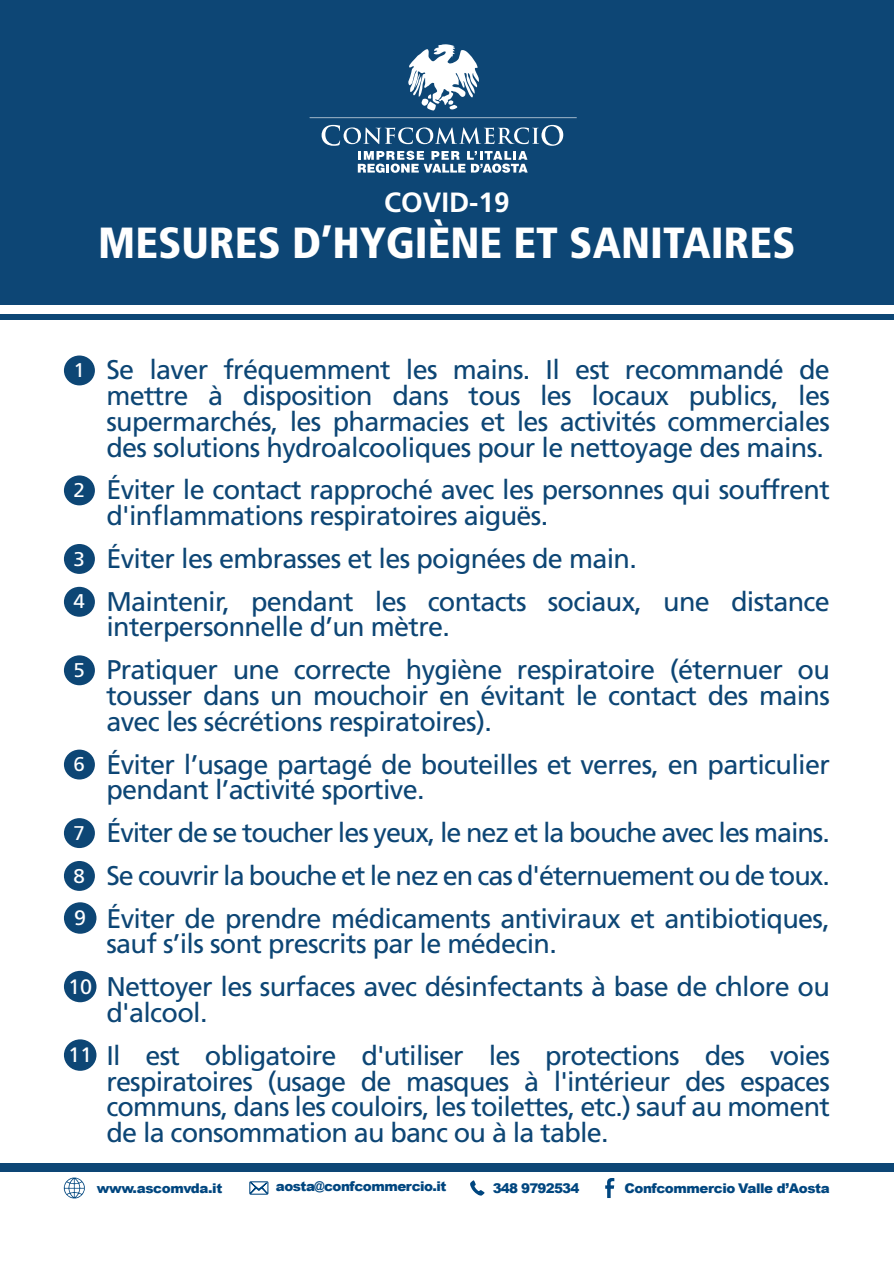
<style>
.page{position:relative;width:894px;height:1263px;background:#fff}
.page>*{position:absolute;margin:0;border:0;box-sizing:border-box;transform-origin:0 0}
.t1{font:900 condensed 43.5px "Frutiger LT Std";color:#fff}
.t2{font:700 27.9px "Frutiger LT Std";color:#fff}
.t3{font:27px/25.7px "Frutiger LT Std";letter-spacing:-.025em;color:#0d4675}
.t4{font:20.85px "Frutiger LT Std";color:#fff}
.t5{font:19.8px/42.9px "Frutiger LT Std";color:#fff}
.t6{font:900 13.35px "Arial";letter-spacing:-.03em;color:#00467f}
.t7{font:900 13.35px "Arial";letter-spacing:-.055em;color:#00467f}
</style>
<div class="page">
<div style="left:0;top:0;width:893px;height:320px;background:#0d4675"></div>
<div style="left:64px;top:355px;width:31px;height:30px;background:#0d4675;border-radius:50%"></div>
<div style="left:64px;top:475px;width:31px;height:30px;background:#0d4675;border-radius:50%"></div>
<div style="left:64px;top:544px;width:31px;height:30px;background:#0d4675;border-radius:50%"></div>
<div style="left:64px;top:587px;width:31px;height:30px;background:#0d4675;border-radius:50%"></div>
<div style="left:64px;top:655px;width:31px;height:30px;background:#0d4675;border-radius:50%"></div>
<div style="left:64px;top:750px;width:31px;height:29px;background:#0d4675;border-radius:50%"></div>
<div style="left:64px;top:818px;width:31px;height:30px;background:#0d4675;border-radius:50%"></div>
<div style="left:64px;top:861px;width:31px;height:30px;background:#0d4675;border-radius:50%"></div>
<div style="left:64px;top:902px;width:32px;height:32px;background:#0d4675;border-radius:50%"></div>
<div style="left:64px;top:971px;width:32px;height:31px;background:#0d4675;border-radius:50%"></div>
<div style="left:64px;top:1039px;width:32px;height:32px;background:#0d4675;border-radius:50%"></div>
<div style="left:0;top:305px;width:893px;height:9px;background:#fff"></div>
<div style="left:0;top:1163px;width:893px;height:8px;background:#0d4675"></div>
<svg style="left:249px;top:1181px;width:20px;height:14px"></svg>
<svg style="left:605px;top:1178px;width:9px;height:20px"></svg>
<svg style="left:64px;top:1177px;width:21px;height:21px"></svg>
<svg style="left:470px;top:1180px;width:14px;height:15px"></svg>
<svg style="left:309px;top:117px;width:267px;height:1px"></svg>
<svg style="left:408px;top:44px;width:71px;height:67px"></svg>
<svg style="left:321px;top:125px;width:242px;height:48px"></svg>
<p class="t2" style="left:384px;top:191px;width:127px">COVID-19</p>
<h1 class="t1" style="left:98px;top:225px;width:698px">MESURES D’HYGIÈNE ET SANITAIRES</h1>
<p class="t5" style="left:73px;top:351px;width:13px">1</p>
<p class="t5" style="left:73px;top:471px;width:13px">2</p>
<p class="t5" style="left:73px;top:539px;width:13px">3<br>4</p>
<p class="t5" style="left:73px;top:651px;width:13px">5</p>
<p class="t5" style="left:73px;top:745px;width:13px">6</p>
<p class="t5" style="left:73px;top:813px;width:13px">7<br>8</p>
<p class="t4" style="left:74px;top:909px;width:14px">9</p>
<p class="t4" style="left:68px;top:978px;width:25px">10</p>
<p class="t4" style="left:68px;top:1046px;width:25px">11</p>
<p class="t3" style="left:106px;top:360px;width:724px;text-align:justify">Se laver fréquemment les mains. Il est recommandé de mettre à disposition dans tous les locaux publics, les supermarchés, les pharmacies et les activités commerciales des solutions hydroalcooliques pour le nettoyage des mains.</p>
<p class="t3" style="left:106px;top:480px;width:724px">Éviter le contact rapproché avec les personnes qui souffrent d'inflammations respiratoires aiguës.</p>
<p class="t3" style="left:106px;top:540px;width:724px;line-height:42.9px">Éviter les embrasses et les poignées de main.<br>Maintenir, pendant les contacts sociaux, une distance</p>
<p class="t3" style="left:106px;top:608px;width:724px;line-height:42.9px">interpersonnelle d’un mètre.<br>Pratiquer une correcte hygiène respiratoire (éternuer ou</p>
<p class="t3" style="left:106px;top:685px;width:724px">tousser dans un mouchoir en évitant le contact des mains avec les sécrétions respiratoires).</p>
<p class="t3" style="left:106px;top:754px;width:724px">Éviter l’usage partagé de bouteilles et verres, en particulier pendant l’activité sportive.</p>
<p class="t3" style="left:106px;top:814px;width:724px;line-height:42.9px;text-align:justify">Éviter de se toucher les yeux, le nez et la bouche avec les mains.<br>Se couvrir la bouche et le nez en cas d'éternuement ou de toux.<br>Éviter de prendre médicaments antiviraux et antibiotiques,</p>
<p class="t3" style="left:106px;top:925px;width:724px;line-height:42.9px">sauf s’ils sont prescrits par le médecin.<br>Nettoyer les surfaces avec désinfectants à base de chlore ou</p>
<p class="t3" style="left:106px;top:994px;width:724px;line-height:42.9px">d'alcool.<br>Il est obligatoire d'utiliser les protections des voies</p>
<p class="t3" style="left:106px;top:1071px;width:724px;text-align:justify">respiratoires (usage de masques à l'intérieur des espaces communs, dans les couloirs, les toilettes, etc.) sauf au moment de la consommation au banc ou à la table.</p>
<p class="t6" style="left:97px;top:1183px;width:127px">www.ascomvda.it</p>
<p class="t6" style="left:276px;top:1181px;width:172px">aosta@confcommercio.it</p>
<p class="t7" style="left:492px;top:1183px;width:88px">348 9792534</p>
<p class="t6" style="left:624px;top:1183px;width:207px">Confcommercio Valle d’Aosta</p>
</div>
